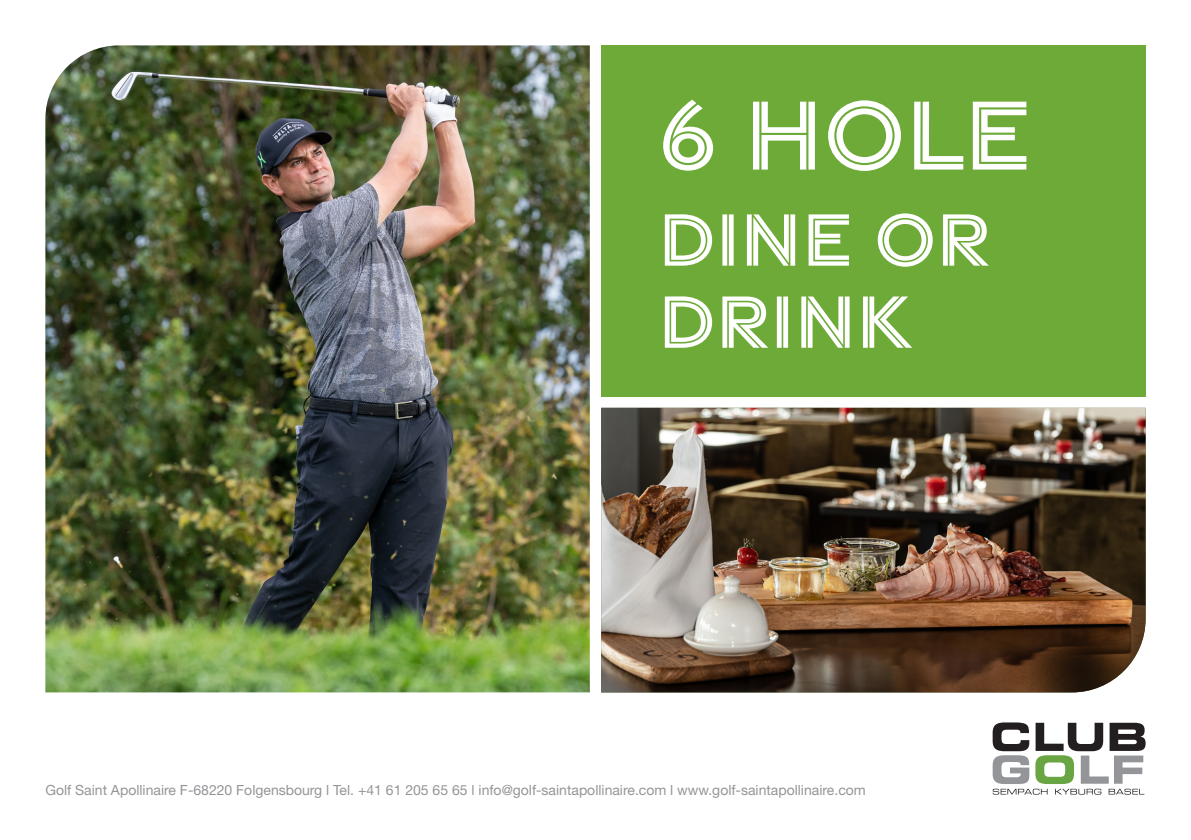
<style>
.page{position:relative;width:1191px;height:840px;background:#fff}
.page>*{position:absolute;margin:0;border:0;box-sizing:border-box;transform-origin:0 0}
.Headline-Academy{font:106px "Gravesend Sans Inline";color:#fff}
.Headline-Academy-2{font:80px "Gravesend Sans Inline";letter-spacing:-.01em;color:#fff}
.Fusszeile{font:14px "Helvetica Neue";color:#939598}
</style>
<div class="page">
<img style="left:601px;top:407px;width:544px;height:285px">
<div style="left:601px;top:45px;width:544px;height:351px;background:#6daa38"></div>
<img style="left:45px;top:45px;width:545px;height:647px">
<svg style="left:992px;top:722px;width:153px;height:72px"></svg>
<p class="Headline-Academy" style="left:658px;top:64px;width:376px">6 HOLE</p>
<p class="Headline-Academy-2" style="left:658px;top:186px;width:335px">DINE OR</p>
<p class="Headline-Academy-2" style="left:658px;top:268px;width:253px">DRINK</p>
<p class="Fusszeile" style="left:45px;top:780px;width:822px">Golf Saint Apollinaire F-68220 Folgensbourg l Tel. +41 61 205 65 65 l info@golf-saintapollinaire.com l www.golf-saintapollinaire.com</p>
</div>
